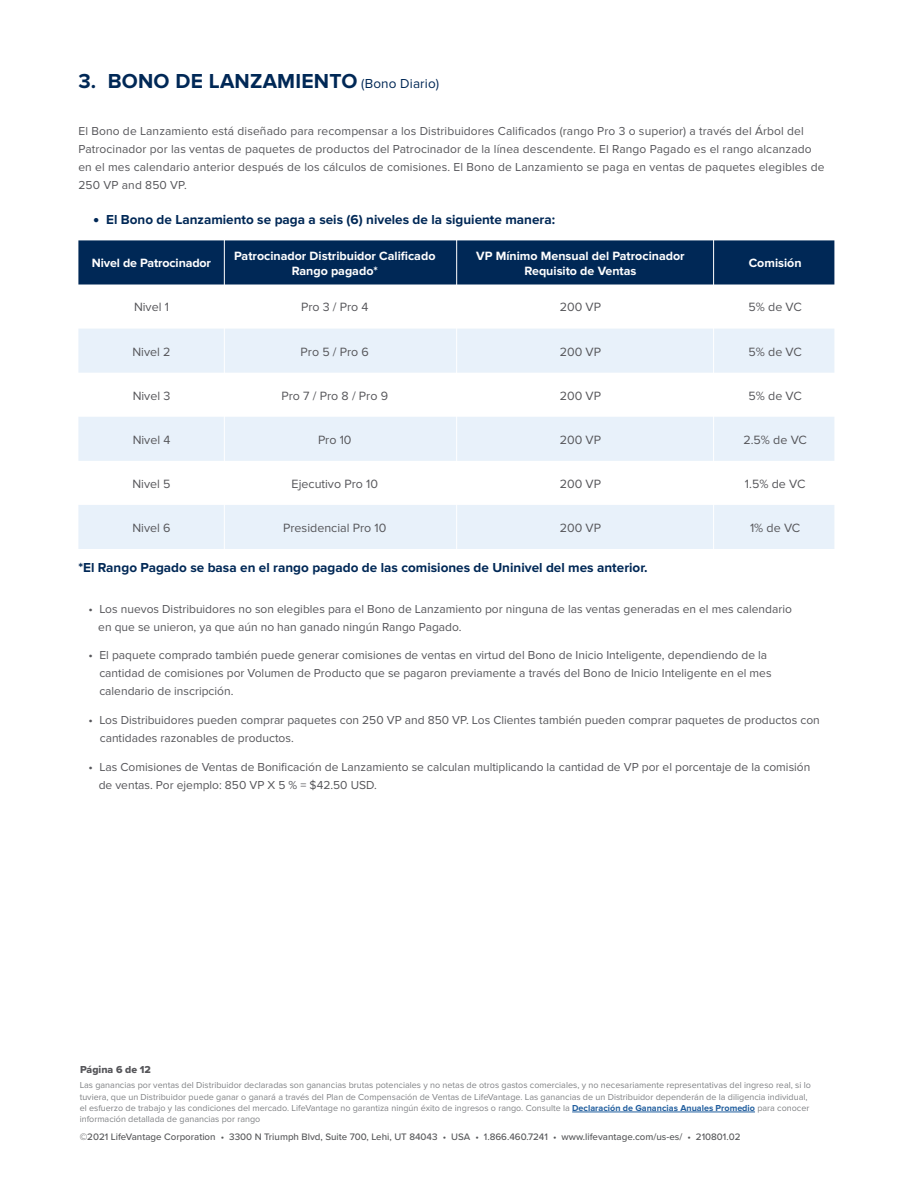
<style>
.page{position:relative;width:918px;height:1188px;background:#fff}
.page>*{position:absolute;margin:0;border:0;box-sizing:border-box;transform-origin:0 0}
.t1{font:700 27px "Proxima Nova";color:#002856}
.t2{font:700 21px "Proxima Nova";letter-spacing:.01em;color:#002856}
.t3{font:700 13.5px "Proxima Nova";color:#002856}
.t4{font:12.45px "Proxima Nova";color:#56565a}
.t5{font:700 12.45px/15px "Proxima Nova";color:#fff;text-align:center}
.t6{font:12px/18px "Proxima Nova";color:#56565a}
.t7{font:10.5px "Proxima Nova Extrabld";color:#56565a}
.t8{font:500 9.75px "Proxima Nova";color:#58595b}
.t9{font:9px/11.2px "Proxima Nova";color:#808285}
.s1{font-weight:400;font-size:13.5px}
.s2{font-size:12.45px}
.s3{font-weight:700;color:#215e9e}
</style>
<div class="page">
<hr style="left:572px;top:1112px;width:183px;height:1px;background:#215e9e">
<div style="left:78px;top:240px;width:756px;height:45px;background:#002856"></div>
<svg style="left:78px;top:329px;width:756px;height:220px;fill:#e8f1fa"></svg>
<hr style="left:224px;top:237px;width:1px;height:314px;background:#fff">
<hr style="left:456px;top:237px;width:1px;height:314px;background:#fff">
<hr style="left:713px;top:236px;width:1px;height:314px;background:#fff">
<h2 class="t2" style="left:78px;top:69px;width:362px">3. BONO DE LANZAMIENTO <span class="s1">(Bono Diario)</span></h2>
<p class="t6" style="left:78px;top:122px;width:748px">El Bono de Lanzamiento está diseñado para recompensar a los Distribuidores Calificados (rango Pro 3 o superior) a través del Árbol del Patrocinador por las ventas de paquetes de productos del Patrocinador de la línea descendente. El Rango Pagado es el rango alcanzado en el mes calendario anterior después de los cálculos de comisiones. El Bono de Lanzamiento se paga en ventas de paquetes elegibles de 250 VP and 850 VP.</p>
<h1 class="t1" style="left:93px;top:198px;width:8px">.</h1>
<p class="t3" style="left:106px;top:212px;width:450px">El Bono de Lanzamiento se paga a seis (6) niveles de la siguiente manera:</p>
<p class="t5" style="left:92px;top:256px;width:121px">Nivel de Patrocinador</p>
<p class="t5" style="left:234px;top:249px;width:203px">Patrocinador Distribuidor Calificado<br>Rango pagado*</p>
<p class="t5" style="left:476px;top:249px;width:210px">VP Mínimo Mensual del Patrocinador<br>Requisito de Ventas</p>
<p class="t5" style="left:749px;top:256px;width:54px">Comisión</p>
<p class="t4" style="left:134px;top:300px;width:36px">Nivel 1</p>
<p class="t4" style="left:301px;top:300px;width:69px">Pro 3 / Pro 4</p>
<p class="t4" style="left:560px;top:300px;width:43px">200 VP</p>
<p class="t4" style="left:749px;top:300px;width:55px">5% de VC</p>
<p class="t4" style="left:133px;top:344px;width:40px">Nivel 2</p>
<p class="t4" style="left:301px;top:344px;width:70px">Pro 5 / Pro 6</p>
<p class="t4" style="left:560px;top:344px;width:43px">200 VP</p>
<p class="t4" style="left:749px;top:344px;width:55px">5% de VC</p>
<p class="t4" style="left:133px;top:388px;width:39px">Nivel 3</p>
<p class="t4" style="left:282px;top:388px;width:108px">Pro 7 / Pro 8 / Pro 9</p>
<p class="t4" style="left:560px;top:388px;width:43px">200 VP</p>
<p class="t4" style="left:749px;top:388px;width:55px">5% de VC</p>
<p class="t4" style="left:133px;top:432px;width:39px">Nivel 4</p>
<p class="t4" style="left:318px;top:432px;width:35px">Pro 10</p>
<p class="t4" style="left:560px;top:432px;width:43px">200 VP</p>
<p class="t4" style="left:743px;top:432px;width:65px">2.5% de VC</p>
<p class="t4" style="left:133px;top:477px;width:40px">Nivel 5</p>
<p class="t4" style="left:292px;top:477px;width:88px">Ejecutivo Pro 10</p>
<p class="t4" style="left:560px;top:477px;width:43px">200 VP</p>
<p class="t4" style="left:745px;top:477px;width:62px">1.5% de VC</p>
<p class="t4" style="left:132px;top:521px;width:40px">Nivel 6</p>
<p class="t4" style="left:283px;top:521px;width:105px">Presidencial Pro 10</p>
<p class="t4" style="left:560px;top:521px;width:43px">200 VP</p>
<p class="t4" style="left:750px;top:521px;width:52px">1% de VC</p>
<p class="t3" style="left:78px;top:560px;width:571px">*El Rango Pagado se basa en el rango pagado de las comisiones de Uninivel del mes anterior.</p>
<p class="t6" style="left:98px;top:600px;width:695px;text-indent:-10px"><span class="s2">•</span> Los nuevos Distribuidores no son elegibles para el Bono de Lanzamiento por ninguna de las ventas generadas en el mes calendario en que se unieron, ya que aún no han ganado ningún Rango Pagado.</p>
<p class="t6" style="left:99px;top:647px;width:674px;text-indent:-11px"><span class="s2">•</span> El paquete comprado también puede generar comisiones de ventas en virtud del Bono de Inicio Inteligente, dependiendo de la cantidad de comisiones por Volumen de Producto que se pagaron previamente a través del Bono de Inicio Inteligente en el mes calendario de inscripción.</p>
<p class="t6" style="left:100px;top:711px;width:722px;text-indent:-11px"><span class="s2">•</span> Los Distribuidores pueden comprar paquetes con 250 VP and 850 VP. Los Clientes también pueden comprar paquetes de productos con cantidades razonables de productos.</p>
<p class="t6" style="left:99px;top:758px;width:713px;text-indent:-10px"><span class="s2">•</span> Las Comisiones de Ventas de Bonificación de Lanzamiento se calculan multiplicando la cantidad de VP por el porcentaje de la comisión de ventas. Por ejemplo: 850 VP X 5 % = $42.50 USD.</p>
<p class="t7" style="left:80px;top:1061px;width:72px">Página 6 de 12</p>
<p class="t9" style="left:80px;top:1080px;width:733px">Las ganancias por ventas del Distribuidor declaradas son ganancias brutas potenciales y no netas de otros gastos comerciales, y no necesariamente representativas del ingreso real, si lo tuviera, que un Distribuidor puede ganar o ganará a través del Plan de Compensación de Ventas de LifeVantage. Las ganancias de un Distribuidor dependerán de la diligencia individual, el esfuerzo de trabajo y las condiciones del mercado. LifeVantage no garantiza ningún éxito de ingresos o rango. Consulte la <span class="s3">Declaración de Ganancias Anuales Promedio</span> para conocer información detallada de ganancias por rango</p>
<p class="t8" style="left:80px;top:1129px;width:662px">©2021 LifeVantage Corporation • 3300 N Triumph Blvd, Suite 700, Lehi, UT 84043 • USA • 1.866.460.7241 • www.lifevantage.com/us-es/ • 210801.02</p>
</div>
